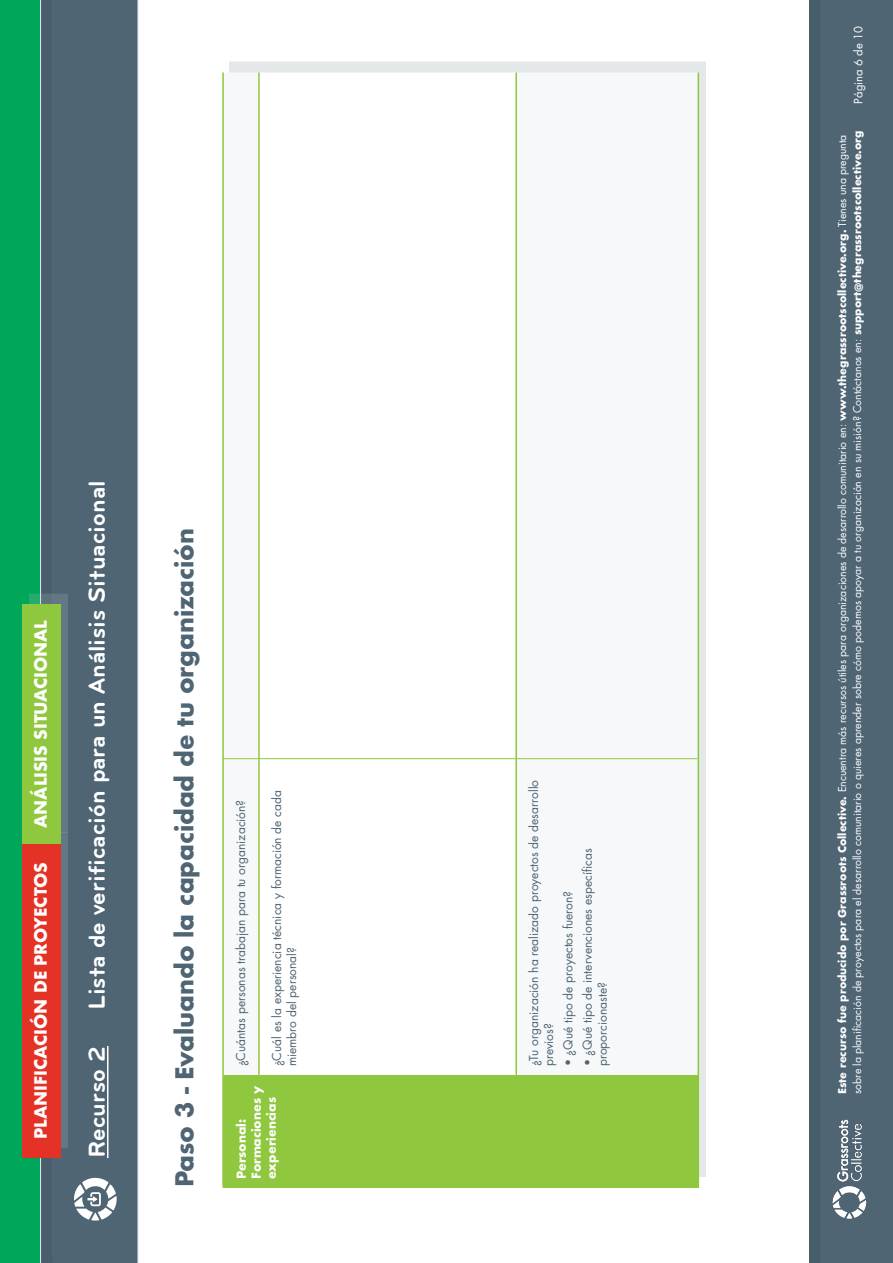
<style>
.page{position:relative;width:893px;height:1263px;background:#fff}
.page>*{position:absolute;margin:0;border:0;box-sizing:border-box;transform-origin:0 0}
.t1{font:700 24px "Bryant";color:#fff}
.t2{font:700 24px "Futura";letter-spacing:-.005em;color:#4f6574}
.t3{font:700 16.5px "Futura";letter-spacing:-.005em;color:#fff}
.t4{font:12px/15px "Futura";color:#4f6574}
.t5{font:700 12px/15px "Futura";color:#fff}
.t6{font:11.25px "Futura";color:#fff}
.t7{font:10.5px/15px "Futura";color:#fff}
.s1{font-weight:700}
</style>
<div class="page">
<div style="left:37px;top:0;width:102px;height:1263px;background:#4f6574"></div>
<div style="left:0;top:0;width:40px;height:1263px;background:#00a65a"></div>
<div style="left:807px;top:0;width:86px;height:1263px;background:#4f6574"></div>
<hr style="left:107px;top:1046px;width:2px;height:112px;background:#fff">
<div style="left:229px;top:62px;width:477px;height:1115px;background:#bcc5c9;opacity:.4"></div>
<div style="left:223px;top:1075px;width:475px;height:112px;background:#8fc73e"></div>
<div style="left:224px;top:73px;width:474px;height:1002px;background:#f6f8f9"></div>
<svg style="left:260px;top:73px;width:255px;height:1002px"></svg>
<hr style="left:222px;top:1075px;width:2px;height:112px;background:#8fc73e">
<hr style="left:698px;top:1075px;width:1px;height:112px;background:#8fc73e">
<hr style="left:222px;top:759px;width:2px;height:316px;background:#8fc73e">
<hr style="left:222px;top:73px;width:2px;height:686px;background:#8fc73e">
<hr style="left:258px;top:759px;width:2px;height:316px;background:#8fc73e">
<hr style="left:258px;top:73px;width:2px;height:686px;background:#8fc73e">
<hr style="left:515px;top:759px;width:2px;height:316px;background:#8fc73e">
<hr style="left:515px;top:73px;width:2px;height:686px;background:#8fc73e">
<hr style="left:698px;top:759px;width:1px;height:316px;background:#8fc73e">
<hr style="left:698px;top:73px;width:1px;height:686px;background:#8fc73e">
<img style="left:832px;top:1119px;width:34px;height:100px">
<svg style="left:74px;top:1178px;width:43px;height:42px"></svg>
<hr style="left:222px;top:758px;width:475px;height:1px;background:#8fc73e">
<div style="left:29px;top:832px;width:38px;height:315px;background:#bcc5c9;opacity:.2"></div>
<div style="left:22px;top:843px;width:38px;height:315px;background:#e53226"></div>
<div style="left:29px;top:593px;width:38px;height:240px;background:#bcc5c9;opacity:.2"></div>
<div style="left:22px;top:604px;width:38px;height:239px;background:#8fc73e"></div>
<h2 class="t3" style="left:29px;top:828px;width:210px;rotate:-90deg">ANÁLISIS SITUACIONAL</h2>
<h2 class="t3" style="left:29px;top:1139px;width:278px;rotate:-90deg">PLANIFICACIÓN DE PROYECTOS</h2>
<h1 class="t1" style="left:83px;top:1010px;width:531px;rotate:-90deg">Lista de verificación para un Análisis Situacional</h1>
<h1 class="t1" style="left:83px;top:1158px;width:113px;rotate:-90deg">Recurso 2</h1>
<h1 class="t2" style="left:167px;top:1187px;width:661px;rotate:-90deg">Paso 3 - Evaluando la capacidad de tu organización</h1>
<p class="t4" style="left:233px;top:1066px;width:268px;rotate:-90deg">¿Cuántas personas trabajan para tu organización?</p>
<p class="t4" style="left:269px;top:1066px;width:278px;rotate:-90deg">¿Cuál es la experiencia técnica y formación de cada miembro del personal?</p>
<p class="t4" style="left:526px;top:1066px;width:288px;rotate:-90deg">¿Tu organización ha realizado proyectos de desarrollo previos?</p>
<p class="t4" style="left:580px;top:1066px;width:219px;rotate:-90deg">• ¿Qué tipo de intervenciones específicas proporcionaste?</p>
<p class="t4" style="left:561px;top:1066px;width:177px;rotate:-90deg">• ¿Qué tipo de proyectos fueron?</p>
<p class="t5" style="left:234px;top:1179px;width:94px;rotate:-90deg">Personal:<br>Formaciones y experiencias</p>
<p class="t6" style="left:851px;top:103px;width:79px;rotate:-90deg">Página 6 de 10</p>
<p class="t7" style="left:835px;top:1094px;width:965px;rotate:-90deg"><span class="s1">Este recurso fue producido por Grassroots Collective.</span> Encuentra más recursos útiles para organizaciones de desarrollo comunitario en: <span class="s1">www.thegrassrootscollective.org.</span> Tienes una pregunta sobre la planificación de proyectos para el desarrollo comunitario o quieres aprender sobre cómo podemos apoyar a tu organización en su misión? Contáctanos en: <span class="s1">support@thegrassrootscollective.org</span></p>
</div>
